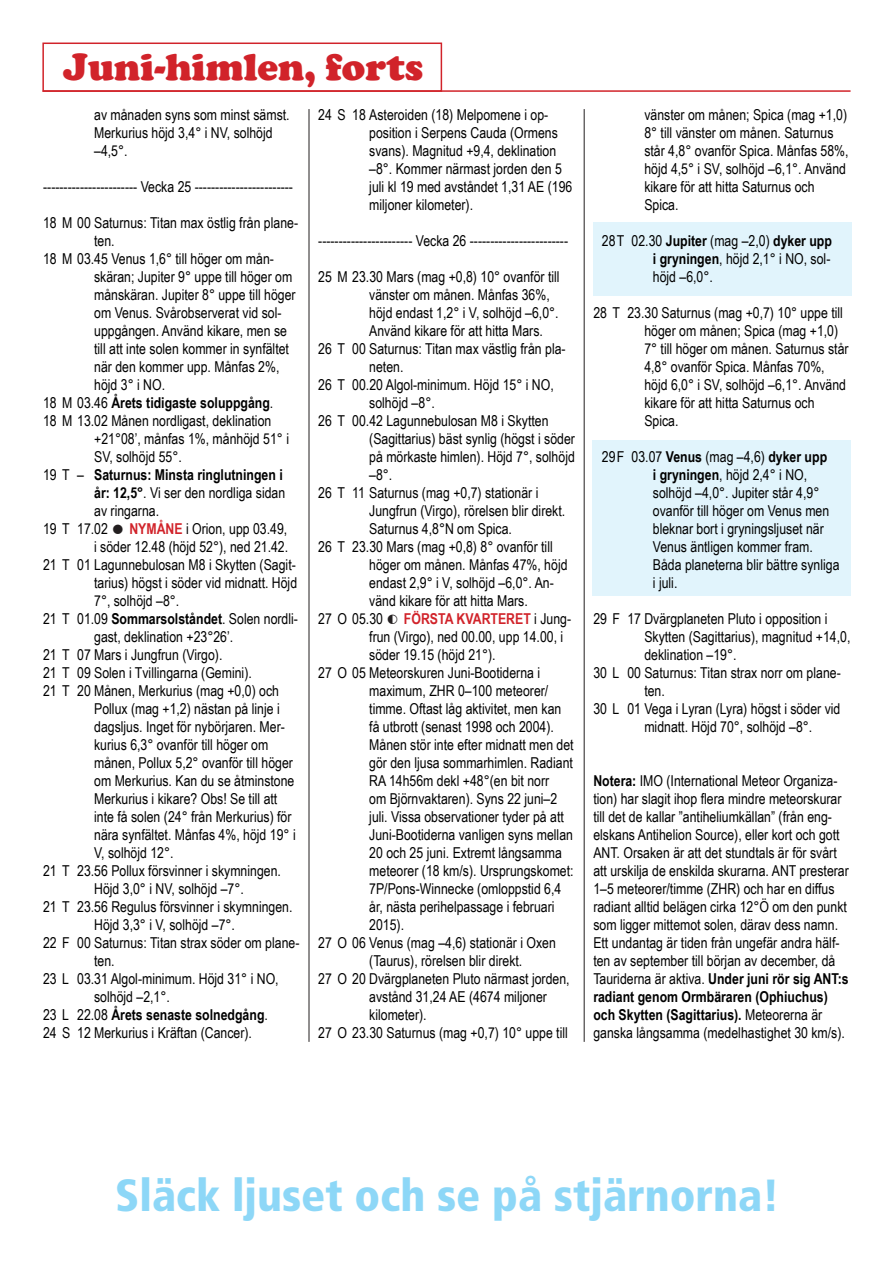
<style>
.page{position:relative;width:893px;height:1263px;background:#fff}
.page>*{position:absolute;margin:0;border:0;box-sizing:border-box;transform-origin:0 0}
.Rubrik_fet{font:900 condensed 45px "Frutiger";color:#8dd7f7}
.t1{font:900 39px "Cooper";color:#d1232a}
.Kalender{font:15px/18px "Arial Narrow";color:#000}
.Planeter{font:15px/18px "Arial Narrow";color:#000}
.Kalender_med_indrag{font:15px/18px "Arial Narrow";color:#000;text-align:justify}
.Kalender-2{font:700 15px "Arial Narrow";color:#000}
.s1{font-weight:400}
.s2{font-weight:700}
.s3{color:#231f20}
.s4{font-weight:700;color:#d1232a}
</style>
<div class="page">
<div style="left:593px;top:440px;width:258px;height:156px;background:#e1f4fc"></div>
<div style="left:593px;top:222px;width:259px;height:74px;background:#e1f4fc"></div>
<div style="left:42px;top:43px;width:400px;height:49px;border:2px solid #d1232a"></div>
<hr style="left:43px;top:90px;width:808px;height:2px;background:#d1232a">
<hr style="left:309px;top:109px;width:1px;height:933px;background:#231f20">
<hr style="left:584px;top:109px;width:1px;height:933px;background:#231f20">
<p class="t1" style="left:63px;top:44px;width:362px">Juni-himlen, forts</p>
<p class="Kalender" style="left:94px;top:105px;width:197px">av månaden syns som minst sämst.<br>Merkurius höjd 3,4° i NV, solhöjd –4,5°.</p>
<p class="Kalender" style="left:43px;top:177px;width:251px">----------------------- Vecka 25 ------------------------</p>
<p class="Kalender" style="left:94px;top:213px;width:205px;text-indent:-51px">18 M 00 Saturnus: Titan max östlig från plane&shy;ten.</p>
<p class="Kalender" style="left:94px;top:249px;width:203px;text-indent:-51px">18 M 03.45 Venus 1,6° till höger om mån&shy;skäran; Jupiter 9° uppe till höger om månskäran. Jupiter 8° uppe till höger om Venus. Svårobserverat vid sol&shy;uppgången. Använd kikare, men se till att inte solen kommer in synfältet när den kommer upp. Månfas 2%, höjd 3° i NO.</p>
<p class="Kalender-2" style="left:43px;top:391px;width:232px"><span class="s1">18 M 03.46</span> Årets tidigaste soluppgång<span class="s1">.</span></p>
<p class="Kalender" style="left:94px;top:411px;width:196px;text-indent:-51px">18 M 13.02 Månen nordligast, deklination +21°08’, månfas 1%, månhöjd 51° i<br>SV, solhöjd 55°.</p>
<p class="Kalender" style="left:94px;top:465px;width:193px;text-indent:-51px">19 T – <span class="s2">Saturnus: Minsta ringlutningen i år: 12,5°</span>. Vi ser den nordliga sidan av ringarna.</p>
<p class="Kalender" style="left:43px;top:519px;width:247px;text-align:right">19 T 17.02 <span class="s3">●</span> <span class="s4">NYMÅNE</span> i Orion, upp 03.49, i söder 12.48 (höjd 52°), ned 21.42.</p>
<p class="Kalender" style="left:94px;top:555px;width:205px;text-align:justify;text-indent:-51px">21 T 01 Lagunnebulosan M8 i Skytten (Sagit&shy;tarius) högst i söder vid midnatt. Höjd 7°, solhöjd –8°.</p>
<p class="Kalender" style="left:94px;top:609px;width:205px;text-indent:-51px">21 T 01.09 <span class="s2">Sommarsolståndet</span>. Solen nordli&shy;gast, deklination +23°26’.</p>
<p class="Kalender" style="left:43px;top:645px;width:181px">21 T 07 Mars i Jungfrun (Virgo).</p>
<p class="Kalender" style="left:43px;top:663px;width:210px">21 T 09 Solen i Tvillingarna (Gemini).</p>
<p class="Kalender" style="left:94px;top:681px;width:203px;text-indent:-51px">21 T 20 Månen, Merkurius (mag +0,0) och Pollux (mag +1,2) nästan på linje i dagsljus. Inget för nybörjaren. Mer&shy;kurius 6,3° ovanför till höger om månen, Pollux 5,2° ovanför till höger om Merkurius. Kan du se åtminstone Merkurius i kikare? Obs! Se till att inte få solen (24° från Merkurius) för nära synfältet. Månfas 4%, höjd 19° i V, solhöjd 12°.</p>
<p class="Kalender" style="left:94px;top:861px;width:188px;text-indent:-51px">21 T 23.56 Pollux försvinner i skymningen.<br>Höjd 3,0° i NV, solhöjd –7°.</p>
<p class="Kalender" style="left:43px;top:897px;width:251px;text-align:center">21 T 23.56 Regulus försvinner i skymningen.<br>Höjd 3,3° i V, solhöjd –7°.</p>
<p class="Kalender" style="left:94px;top:933px;width:207px;text-indent:-51px">22 F 00 Saturnus: Titan strax söder om plane&shy;ten.</p>
<p class="Kalender" style="left:94px;top:969px;width:186px;text-indent:-51px">23 L 03.31 Algol-minimum. Höjd 31° i NO, solhöjd –2,1°.</p>
<p class="Kalender-2" style="left:43px;top:1003px;width:226px"><span class="s1">23 L 22.08</span> Årets senaste solnedgång<span class="s1">.</span></p>
<p class="Kalender" style="left:43px;top:1023px;width:210px">24 S 12 Merkurius i Kräftan (Cancer).</p>
<p class="Kalender" style="left:369px;top:105px;width:205px;text-indent:-51px">24 S 18 Asteroiden (18) Melpomene i op&shy;position i Serpens Cauda (Ormens svans). Magnitud +9,4, deklination –8°. Kommer närmast jorden den 5 juli kl 19 med avståndet 1,31 AE (196 miljoner kilometer).</p>
<p class="Kalender" style="left:318px;top:231px;width:251px">----------------------- Vecka 26 ------------------------</p>
<p class="Kalender" style="left:369px;top:267px;width:192px;text-indent:-51px">25 M 23.30 Mars (mag +0,8) 10° ovanför till vänster om månen. Månfas 36%, höjd endast 1,2° i V, solhöjd –6,0°.<br>Använd kikare för att hitta Mars.</p>
<p class="Kalender" style="left:369px;top:339px;width:198px;text-indent:-51px">26 T 00 Saturnus: Titan max västlig från pla&shy;neten.</p>
<p class="Kalender" style="left:369px;top:375px;width:186px;text-indent:-51px">26 T 00.20 Algol-minimum. Höjd 15° i NO, solhöjd –8°.</p>
<p class="Kalender" style="left:369px;top:411px;width:207px;text-indent:-51px">26 T 00.42 Lagunnebulosan M8 i Skytten (Sagittarius) bäst synlig (högst i söder på mörkaste himlen). Höjd 7°, solhöjd –8°.</p>
<p class="Kalender" style="left:369px;top:483px;width:197px;text-indent:-51px">26 T 11 Saturnus (mag +0,7) stationär i<br>Jungfrun (Virgo), rörelsen blir direkt.<br>Saturnus 4,8°N om Spica.</p>
<p class="Kalender" style="left:369px;top:537px;width:200px;text-indent:-51px">26 T 23.30 Mars (mag +0,8) 8° ovanför till höger om månen. Månfas 47%, höjd endast 2,9° i V, solhöjd –6,0°. An&shy;vänd kikare för att hitta Mars.</p>
<p class="Kalender" style="left:369px;top:609px;width:203px;text-indent:-51px">27 O 05.30 <span class="s3">◐</span> <span class="s4">FÖRSTA KVARTERET</span> i Jung&shy;frun (Virgo), ned 00.00, upp 14.00, i söder 19.15 (höjd 21°).</p>
<p class="Kalender" style="left:369px;top:663px;width:206px;text-indent:-51px">27 O 05 Meteorskuren Juni-Bootiderna i maximum, ZHR 0–100 meteorer/ timme. Oftast låg aktivitet, men kan få utbrott (senast 1998 och 2004).<br>Månen stör inte efter midnatt men det gör den ljusa sommarhimlen. Radiant RA 14h56m dekl +48°(en bit norr<br>om Björnvaktaren). Syns 22 juni–2 juli. Vissa observationer tyder på att Juni-Bootiderna vanligen syns mellan 20 och 25 juni. Extremt långsamma meteorer (18 km/s). Ursprungskomet:<br>7P/Pons-Winnecke (omloppstid 6,4 år, nästa perihelpassage i februari 2015).</p>
<p class="Kalender" style="left:369px;top:933px;width:188px;text-indent:-51px">27 O 06 Venus (mag –4,6) stationär i Oxen (Taurus), rörelsen blir direkt.</p>
<p class="Kalender" style="left:369px;top:969px;width:202px;text-indent:-51px">27 O 20 Dvärgplaneten Pluto närmast jorden, avstånd 31,24 AE (4674 miljoner kilometer).</p>
<p class="Kalender" style="left:318px;top:1023px;width:251px">27 O 23.30 Saturnus (mag +0,7) 10° uppe till</p>
<p class="Kalender" style="left:644px;top:105px;width:206px">vänster om månen; Spica (mag +1,0)<br>8° till vänster om månen. Saturnus står 4,8° ovanför Spica. Månfas 58%, höjd 4,5° i SV, solhöjd –6,1°. Använd kikare för att hitta Saturnus och<br>Spica.</p>
<p class="Kalender_med_indrag" style="left:653px;top:231px;width:181px;text-indent:-51px">28T 02.30 <span class="s2">Jupiter</span> (mag –2,0) <span class="s2">dyker upp i gryningen</span>, höjd 2,1° i NO, sol&shy;höjd –6,0°.</p>
<p class="Kalender" style="left:644px;top:303px;width:206px;text-indent:-51px">28 T 23.30 Saturnus (mag +0,7) 10° uppe till höger om månen; Spica (mag +1,0)<br>7° till höger om månen. Saturnus står<br>4,8° ovanför Spica. Månfas 70%, höjd 6,0° i SV, solhöjd –6,1°. Använd kikare för att hitta Saturnus och<br>Spica.</p>
<p class="Kalender_med_indrag" style="left:653px;top:447px;width:188px;text-align:left;text-indent:-51px">29F 03.07 <span class="s2">Venus</span> (mag –4,6) <span class="s2">dyker upp<br>i gryningen</span>, höjd 2,4° i NO, solhöjd –4,0°. Jupiter står 4,9° ovanför till höger om Venus men bleknar bort i gryningsljuset när<br>Venus äntligen kommer fram.<br>Båda planeterna blir bättre synliga i juli.</p>
<p class="Kalender" style="left:644px;top:609px;width:208px;text-indent:-51px">29 F 17 Dvärgplaneten Pluto i opposition i<br>Skytten (Sagittarius), magnitud +14,0, deklination –19°.</p>
<p class="Kalender" style="left:644px;top:663px;width:198px;text-indent:-51px">30 L 00 Saturnus: Titan strax norr om plane&shy;ten.</p>
<p class="Kalender" style="left:644px;top:699px;width:198px;text-indent:-51px">30 L 01 Vega i Lyran (Lyra) högst i söder vid midnatt. Höjd 70°, solhöjd –8°.</p>
<p class="Planeter" style="left:593px;top:771px;width:257px"><span class="s2">Notera:</span> IMO (International Meteor Organiza&shy;tion) har slagit ihop flera mindre meteorskurar till det de kallar ”antiheliumkällan” (från eng&shy;elskans Antihelion Source), eller kort och gott ANT. Orsaken är att det stundtals är för svårt att urskilja de enskilda skurarna. ANT presterar 1–5 meteorer/timme (ZHR) och har en diffus radiant alltid belägen cirka 12°Ö om den punkt som ligger mittemot solen, därav dess namn.<br>Ett undantag är tiden från ungefär andra hälf&shy;ten av september till början av december, då Tauriderna är aktiva. <span class="s2">Under juni rör sig ANT:s radiant genom Ormbäraren (Ophiuchus) och Skytten (Sagittarius).</span> Meteorerna är ganska långsamma (medelhastighet 30 km/s).</p>
<p class="Rubrik_fet" style="left:115px;top:1168px;width:666px">Släck ljuset och se på stjärnorna!</p>
</div>
